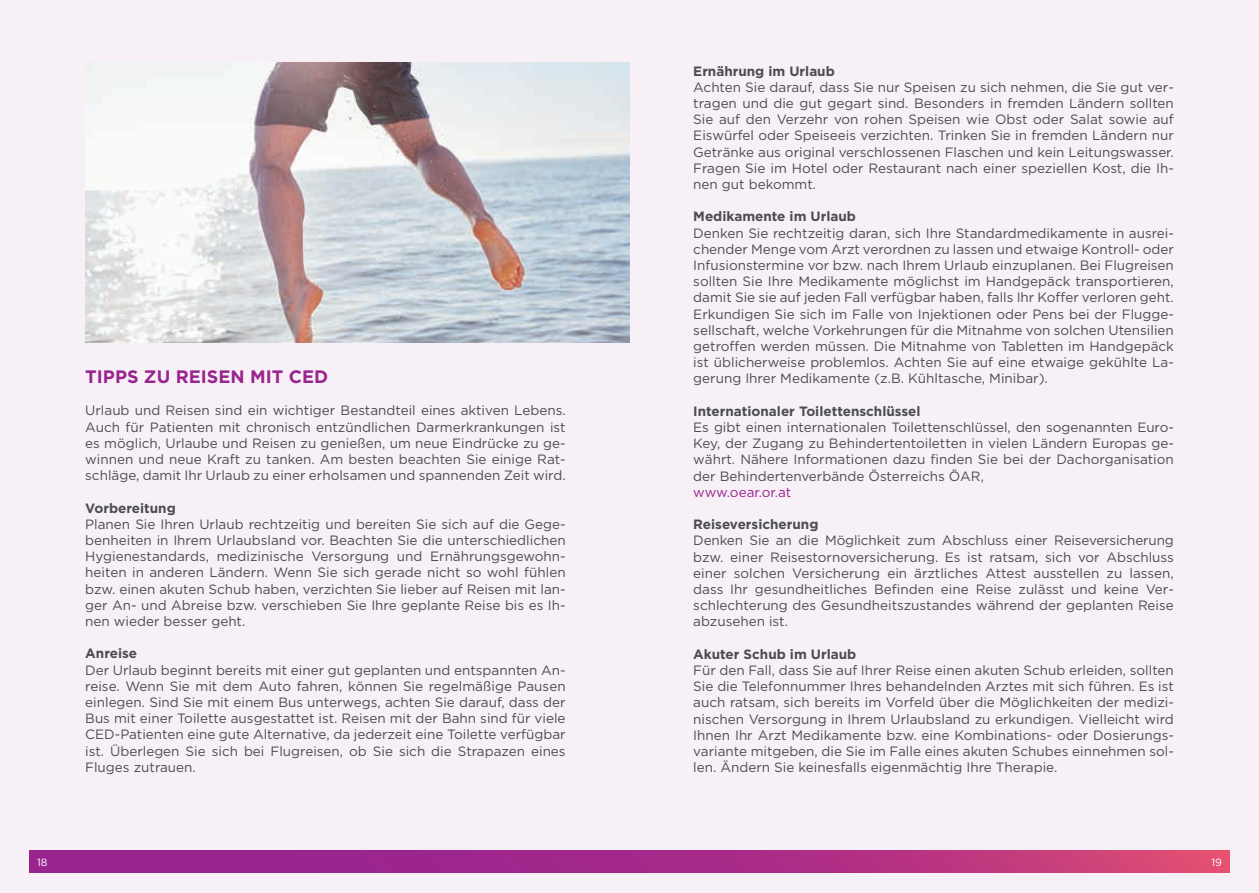
<style>
.page{position:relative;width:1259px;height:893px;background:#f7f1f7}
.page>*{position:absolute;margin:0;border:0;box-sizing:border-box;transform-origin:0 0}
.t1{font:700 18px "Gotham";color:#99248e}
.t2{font:13.5px/16.2px "Gotham";color:#4b4c4d;text-align:justify}
.t3{font:700 13.5px "Gotham";color:#4b4c4d}
.t4{font:13.5px "Gotham";color:#99248e}
.t5{font:10.5px "Gotham";color:#fff}
</style>
<div class="page">
<svg style="left:30px;top:851px;width:1199px;height:22px;background:#ac2e86"></svg>
<img style="left:85px;top:63px;width:544px;height:279px">
<h1 class="t1" style="left:85px;top:366px;width:244px">TIPPS ZU REISEN MIT CED</h1>
<p class="t2" style="left:85px;top:402px;width:482px">Urlaub und Reisen sind ein wichtiger Bestandteil eines aktiven Lebens.<br>Auch für Patienten mit chronisch entzündlichen Darmerkrankungen ist es möglich, Urlaube und Reisen zu genießen, um neue Eindrücke zu ge&shy;winnen und neue Kraft zu tanken. Am besten beachten Sie einige Rat&shy;schläge, damit Ihr Urlaub zu einer erholsamen und spannenden Zeit wird.</p>
<p class="t3" style="left:85px;top:500px;width:92px">Vorbereitung</p>
<p class="t2" style="left:85px;top:516px;width:482px">Planen Sie Ihren Urlaub rechtzeitig und bereiten Sie sich auf die Gege&shy;benheiten in Ihrem Urlaubsland vor. Beachten Sie die unterschiedlichen Hygienestandards, medizinische Versorgung und Ernährungsgewohn&shy;heiten in anderen Ländern. Wenn Sie sich gerade nicht so wohl fühlen bzw. einen akuten Schub haben, verzichten Sie lieber auf Reisen mit lan&shy;ger An- und Abreise bzw. verschieben Sie Ihre geplante Reise bis es Ih&shy;nen wieder besser geht.</p>
<p class="t3" style="left:85px;top:646px;width:53px">Anreise</p>
<p class="t2" style="left:85px;top:661px;width:482px">Der Urlaub beginnt bereits mit einer gut geplanten und entspannten An&shy;reise. Wenn Sie mit dem Auto fahren, können Sie regelmäßige Pausen einlegen. Sind Sie mit einem Bus unterwegs, achten Sie darauf, dass der Bus mit einer Toilette ausgestattet ist. Reisen mit der Bahn sind für viele CED-Patienten eine gute Alternative, da jederzeit eine Toilette verfügbar ist. Überlegen Sie sich bei Flugreisen, ob Sie sich die Strapazen eines Fluges zutrauen.</p>
<p class="t3" style="left:693px;top:63px;width:143px">Ernährung im Urlaub</p>
<p class="t2" style="left:693px;top:79px;width:482px">Achten Sie darauf, dass Sie nur Speisen zu sich nehmen, die Sie gut ver&shy;tragen und die gut gegart sind. Besonders in fremden Ländern sollten Sie auf den Verzehr von rohen Speisen wie Obst oder Salat sowie auf Eiswürfel oder Speiseeis verzichten. Trinken Sie in fremden Ländern nur Getränke aus original verschlossenen Flaschen und kein Leitungswasser.<br>Fragen Sie im Hotel oder Restaurant nach einer speziellen Kost, die Ih&shy;nen gut bekommt.</p>
<p class="t3" style="left:693px;top:209px;width:164px">Medikamente im Urlaub</p>
<p class="t2" style="left:693px;top:224px;width:482px">Denken Sie rechtzeitig daran, sich Ihre Standardmedikamente in ausrei&shy;chender Menge vom Arzt verordnen zu lassen und etwaige Kontroll- oder Infusionstermine vor bzw. nach Ihrem Urlaub einzuplanen. Bei Flugreisen sollten Sie Ihre Medikamente möglichst im Handgepäck transportieren, damit Sie sie auf jeden Fall verfügbar haben, falls Ihr Koffer verloren geht.<br>Erkundigen Sie sich im Falle von Injektionen oder Pens bei der Flugge&shy;sellschaft, welche Vorkehrungen für die Mitnahme von solchen Utensilien getroffen werden müssen. Die Mitnahme von Tabletten im Handgepäck ist üblicherweise problemlos. Achten Sie auf eine etwaige gekühlte La&shy;gerung Ihrer Medikamente (z.B. Kühltasche, Minibar).</p>
<p class="t3" style="left:693px;top:403px;width:229px">Internationaler Toilettenschlüssel</p>
<p class="t2" style="left:693px;top:419px;width:482px">Es gibt einen internationalen Toilettenschlüssel, den sogenannten Euro-Key, der Zugang zu Behindertentoiletten in vielen Ländern Europas ge&shy;währt. Nähere Informationen dazu finden Sie bei der Dachorganisation der Behindertenverbände Österreichs ÖAR,</p>
<p class="t4" style="left:693px;top:485px;width:99px">www.oear.or.at</p>
<p class="t3" style="left:693px;top:517px;width:127px">Reiseversicherung</p>
<p class="t2" style="left:693px;top:532px;width:482px;text-align:left">Denken Sie an die Möglichkeit zum Abschluss einer Reiseversicherung bzw. einer Reisestornoversicherung. Es ist ratsam, sich vor Abschluss einer solchen Versicherung ein ärztliches Attest ausstellen zu lassen, dass Ihr gesundheitliches Befinden eine Reise zulässt und keine Ver&shy;schlechterung des Gesundheitszustandes während der geplanten Reise abzusehen ist.</p>
<p class="t3" style="left:693px;top:646px;width:165px">Akuter Schub im Urlaub</p>
<p class="t2" style="left:693px;top:662px;width:482px">Für den Fall, dass Sie auf Ihrer Reise einen akuten Schub erleiden, sollten Sie die Telefonnummer Ihres behandelnden Arztes mit sich führen. Es ist auch ratsam, sich bereits im Vorfeld über die Möglichkeiten der medizi&shy;nischen Versorgung in Ihrem Urlaubsland zu erkundigen. Vielleicht wird Ihnen Ihr Arzt Medikamente bzw. eine Kombinations- oder Dosierungs&shy;variante mitgeben, die Sie im Falle eines akuten Schubes einnehmen sol&shy;len. Ändern Sie keinesfalls eigenmächtig Ihre Therapie.</p>
<p class="t5" style="left:37px;top:856px;width:12px">18</p>
<p class="t5" style="left:1211px;top:856px;width:12px">19</p>
</div>
